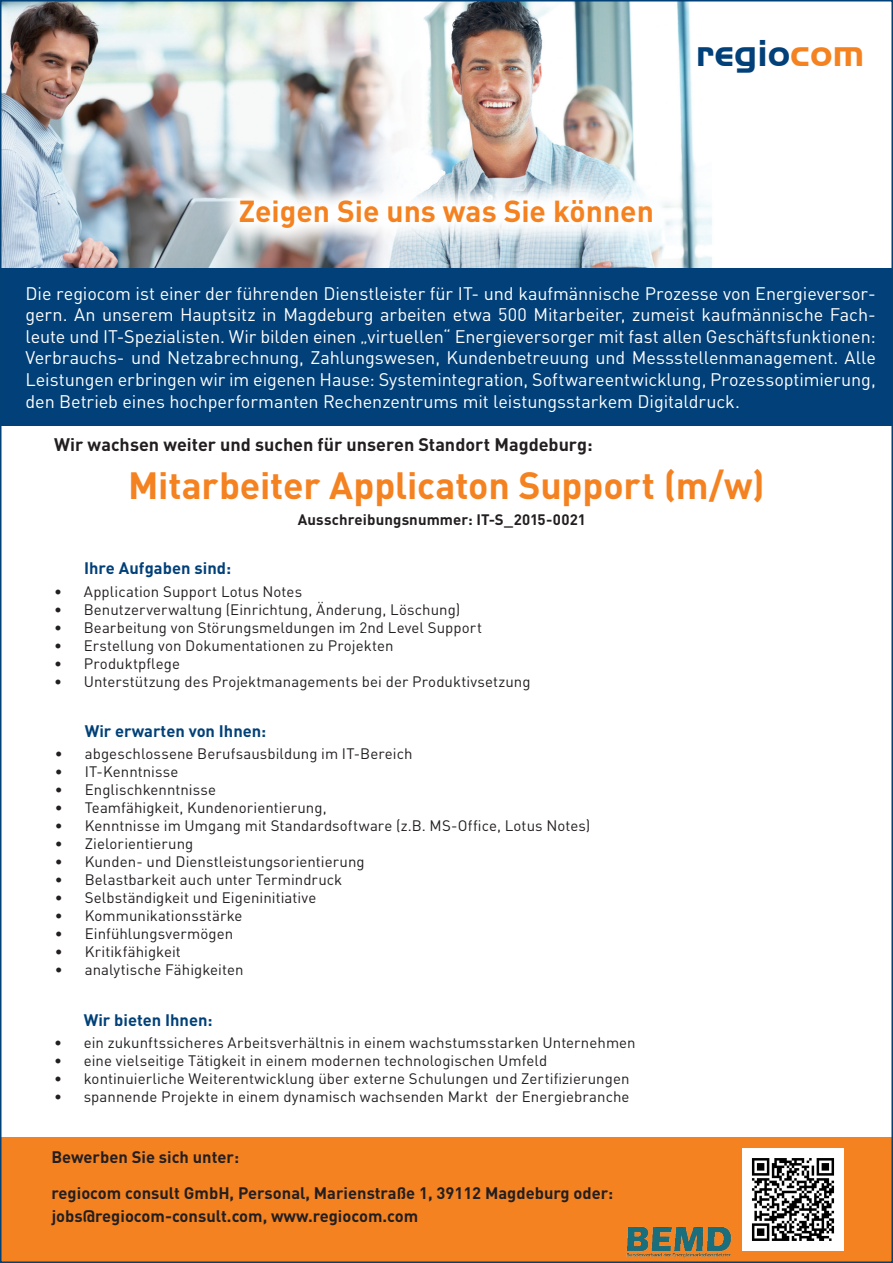
<style>
.page{position:relative;width:893px;height:1263px;background:#fff}
.page>*{position:absolute;margin:0;border:0;box-sizing:border-box;transform-origin:0 0}
.t1{font:700 38.7px "Handel Got D";color:#014078}
.t2{font:700 37.5px "DIN";letter-spacing:-.005em;color:#f58220}
.t3{font:700 30px "DIN";color:#f58220}
.t4{font:18px/21.6px "DIN";letter-spacing:-.005em;color:#fff;text-align:justify}
.t5{font:700 18px "DIN";color:#231f20}
.t6{font:700 16.5px/36px "DIN";color:#231f20}
.t7{font:700 16.5px "DIN";color:#014178}
.t8{font:700 16.5px "DIN";letter-spacing:.005em;color:#014078}
.t9{font:15px "DIN";letter-spacing:.005em;color:#231f20}
.t10{font:700 15px "DIN";letter-spacing:.005em;color:#231f20}
.s1{color:#f58220}
</style>
<div class="page">
<div style="left:0;top:1137px;width:893px;height:126px;background:#f58220"></div>
<img style="left:3px;top:3px;width:709px;height:265px">
<div style="left:0;top:268px;width:893px;height:157px;background:#014078"></div>
<svg style="left:212px;top:172px;width:468px;height:84px"></svg>
<img style="left:742px;top:1148px;width:102px;height:102px">
<img style="left:626px;top:1226px;width:106px;height:32px">
<h1 class="t1" style="left:696px;top:31px;width:170px">regio<span class="s1">com</span></h1>
<h3 class="t3" style="left:239px;top:192px;width:417px">Zeigen Sie uns was Sie können</h3>
<p class="t4" style="left:26px;top:282px;width:852px">Die regiocom ist einer der führenden Dienstleister für IT- und kaufmännische Prozesse von Energieversor&shy;gern. An unserem Hauptsitz in Magdeburg arbeiten etwa 500 Mitarbeiter, zumeist kaufmännische Fach&shy;leute und IT-Spezialisten. Wir bilden einen „virtuellen“ Energieversorger mit fast allen Geschäftsfunktionen:<br>Verbrauchs- und Netzabrechnung, Zahlungswesen, Kundenbetreuung und Messstellenmanagement. Alle Leistungen erbringen wir im eigenen Hause: Systemintegration, Softwareentwicklung, Prozessoptimierung, den Betrieb eines hochperformanten Rechenzentrums mit leistungsstarkem Digitaldruck.</p>
<p class="t5" style="left:54px;top:433px;width:540px">Wir wachsen weiter und suchen für unseren Standort Magdeburg:</p>
<h2 class="t2" style="left:128px;top:461px;width:638px">Mitarbeiter Applicaton Support (m/w)</h2>
<p class="t10" style="left:298px;top:510px;width:290px">Ausschreibungsnummer: IT-S_2015-0021</p>
<p class="t8" style="left:84px;top:558px;width:149px">Ihre Aufgaben sind:</p>
<p class="t9" style="left:54px;top:582px;width:250px">• Application Support Lotus Notes</p>
<p class="t9" style="left:54px;top:600px;width:408px">• Benutzerverwaltung (Einrichtung, Änderung, Löschung)</p>
<p class="t9" style="left:54px;top:618px;width:429px">• Bearbeitung von Störungsmeldungen im 2nd Level Support</p>
<p class="t9" style="left:54px;top:636px;width:341px">• Erstellung von Dokumentationen zu Projekten</p>
<p class="t9" style="left:54px;top:654px;width:127px">• Produktpflege</p>
<p class="t9" style="left:54px;top:672px;width:478px">• Unterstützung des Projektmanagements bei der Produktivsetzung</p>
<p class="t7" style="left:85px;top:720px;width:183px">Wir erwarten von Ihnen:</p>
<p class="t9" style="left:55px;top:744px;width:359px">• abgeschlossene Berufsausbildung im IT-Bereich</p>
<p class="t9" style="left:55px;top:762px;width:125px">• IT-Kenntnisse</p>
<p class="t9" style="left:55px;top:780px;width:163px">• Englischkenntnisse</p>
<p class="t9" style="left:55px;top:798px;width:273px">• Teamfähigkeit, Kundenorientierung,</p>
<p class="t9" style="left:55px;top:816px;width:537px">• Kenntnisse im Umgang mit Standardsoftware (z.B. MS-Office, Lotus Notes)</p>
<p class="t9" style="left:55px;top:834px;width:140px">• Zielorientierung</p>
<p class="t9" style="left:55px;top:852px;width:311px">• Kunden- und Dienstleistungsorientierung</p>
<p class="t9" style="left:55px;top:870px;width:289px">• Belastbarkeit auch unter Termindruck</p>
<p class="t9" style="left:55px;top:888px;width:263px">• Selbständigkeit und Eigeninitiative</p>
<p class="t9" style="left:55px;top:906px;width:189px">• Kommunikationsstärke</p>
<p class="t9" style="left:55px;top:924px;width:180px">• Einfühlungsvermögen</p>
<p class="t9" style="left:55px;top:942px;width:127px">• Kritikfähigkeit</p>
<p class="t9" style="left:55px;top:960px;width:190px">• analytische Fähigkeiten</p>
<p class="t7" style="left:84px;top:1009px;width:130px">Wir bieten Ihnen:</p>
<p class="t9" style="left:54px;top:1033px;width:583px">• ein zukunftssicheres Arbeitsverhältnis in einem wachstumsstarken Unternehmen</p>
<p class="t9" style="left:54px;top:1051px;width:495px">• eine vielseitige Tätigkeit in einem modernen technologischen Umfeld</p>
<p class="t9" style="left:54px;top:1069px;width:577px">• kontinuierliche Weiterentwicklung über externe Schulungen und Zertifizierungen</p>
<p class="t9" style="left:54px;top:1087px;width:577px">• spannende Projekte in einem dynamisch wachsenden Markt der Energiebranche</p>
<p class="t6" style="left:51px;top:1139px;width:563px">Bewerben Sie sich unter:<br>regiocom consult GmbH, Personal, Marienstraße 1, 39112 Magdeburg oder:</p>
<p class="t6" style="left:52px;top:1197px;width:368px">jobs@regiocom-consult.com, www.regiocom.com</p>
</div>
